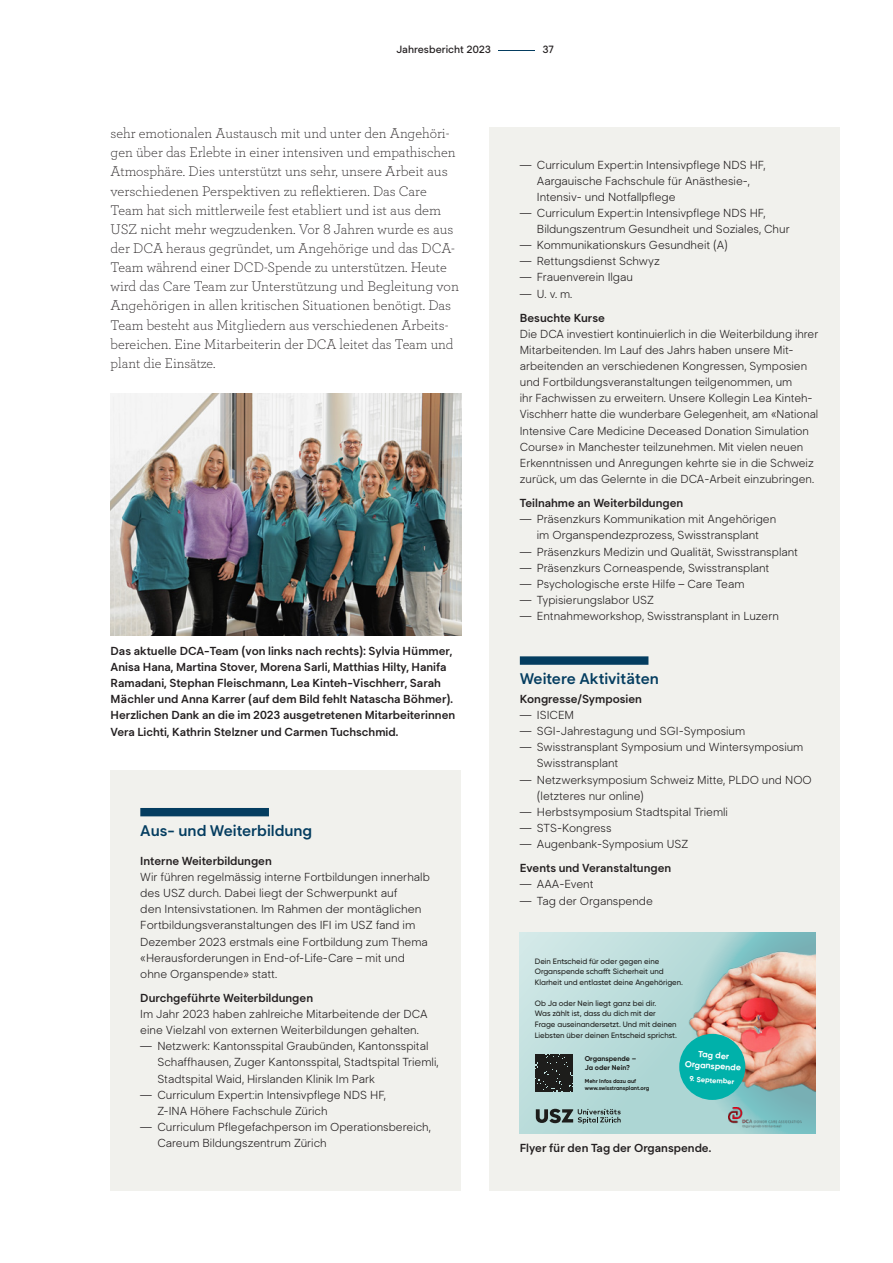
<style>
.page{position:relative;width:893px;height:1263px;background:#fff}
.page>*{position:absolute;margin:0;border:0;box-sizing:border-box;transform-origin:0 0}
.Box_Titel_Linie_Blau{font:600 15.3px "Segment";color:#043d60}
.Grundtext{font:300 14.7px/19.2px "Archer";color:#231f20}
.Box_Grundtext{font:300 11.7px/16.2px "Segment";color:#231f20}
.Legende{font:600 11.7px/16.2px "Segment";color:#231f20}
.Box_Titel{font:600 11.7px "Segment";color:#231f20}
.Box_Titel_Linie_Blau-2{font:600 11.7px "Segment";color:#231f20}
.t1{font:500 10.5px "Segment";color:#231f20}
.t2{font:700 8.7px/10.6px "USZ Gilroy";color:#fff;text-align:center}
.t3{font:500 7.8px/10.5px "USZ Gilroy";color:#1d1d1b}
.t4{font:700 7.35px "USZ Gilroy";color:#fff}
.t5{font:700 7.05px/8.4px "USZ Gilroy";color:#1d1d1b}
.t6{font:700 5.7px/6.8px "USZ Gilroy";color:#1d1d1b}
.s1{color:#043d60}
</style>
<div class="page">
<img style="left:111px;top:393px;width:350px;height:243px">
<div style="left:489px;top:128px;width:351px;height:1063px;background:#f1f1ed"></div>
<div style="left:111px;top:770px;width:350px;height:421px;background:#f1f1ed"></div>
<div style="left:520px;top:656px;width:128px;height:9px;background:#043d60"></div>
<div style="left:140px;top:808px;width:129px;height:8px;background:#043d60"></div>
<svg style="left:520px;top:932px;width:295px;height:201px;background:#b8dbd9"></svg>
<img style="left:675px;top:932px;width:140px;height:167px">
<div style="left:679px;top:1034px;width:66px;height:66px;background:#00b1aa;border-radius:50%"></div>
<svg style="left:536px;top:1109px;width:85px;height:15px"></svg>
<svg style="left:535px;top:1054px;width:38px;height:37px"></svg>
<img style="left:729px;top:1107px;width:72px;height:20px">
<p class="t1" style="left:396px;top:43px;width:159px">Jahresbericht 2023 <span class="s1">–</span> 37</p>
<p class="Grundtext" style="left:111px;top:123px;width:350px">sehr emotionalen Austausch mit und unter den Angehöri&shy;gen über das Erlebte in einer intensiven und empathischen Atmosphäre. Dies unterstützt uns sehr, unsere Arbeit aus verschiedenen Perspektiven zu reflektieren. Das Care Team hat sich mittlerweile fest etabliert und ist aus dem USZ nicht mehr wegzudenken. Vor 8 Jahren wurde es aus der DCA heraus gegründet, um Angehörige und das DCA-Team während einer DCD-Spende zu unterstützen. Heute wird das Care Team zur Unterstützung und Begleitung von Angehörigen in allen kritischen Situationen benötigt. Das Team besteht aus Mitgliedern aus verschiedenen Arbeits&shy;bereichen. Eine Mitarbeiterin der DCA leitet das Team und plant die Einsätze.</p>
<p class="Legende" style="left:111px;top:642px;width:346px">Das aktuelle DCA-Team (von links nach rechts): Sylvia Hümmer, Anisa Hana, Martina Stover, Morena Sarli, Matthias Hilty, Hanifa Ramadani, Stephan Fleischmann, Lea Kinteh-Vischherr, Sarah Mächler und Anna Karrer (auf dem Bild fehlt Natascha Böhmer).<br>Herzlichen Dank an die im 2023 ausgetretenen Mitarbeiterinnen Vera Lichti, Kathrin Stelzner und Carmen Tuchschmid.</p>
<p class="Box_Titel_Linie_Blau" style="left:140px;top:821px;width:173px">Aus- und Weiterbildung</p>
<p class="Box_Titel" style="left:140px;top:854px;width:133px">Interne Weiterbildungen</p>
<p class="Box_Grundtext" style="left:140px;top:869px;width:291px">Wir führen regelmässig interne Fortbildungen innerhalb des USZ durch. Dabei liegt der Schwerpunkt auf<br>den Intensivstationen. Im Rahmen der montäglichen Fortbildungsveranstaltungen des IFI im USZ fand im Dezember 2023 erstmals eine Fortbildung zum Thema «Herausforderungen in End-of-Life-Care – mit und ohne Organspende» statt.</p>
<p class="Box_Titel" style="left:140px;top:991px;width:174px">Durchgeführte Weiterbildungen</p>
<p class="Box_Grundtext" style="left:140px;top:1006px;width:289px">Im Jahr 2023 haben zahlreiche Mitarbeitende der DCA eine Vielzahl von externen Weiterbildungen gehalten.</p>
<p class="Box_Grundtext" style="left:157px;top:1038px;width:283px;text-indent:-17px">— Netzwerk: Kantonsspital Graubünden, Kantonsspital<br>Schaffhausen, Zuger Kantonsspital, Stadtspital Triemli,<br>Stadtspital Waid, Hirslanden Klinik Im Park</p>
<p class="Box_Grundtext" style="left:157px;top:1086px;width:230px;text-indent:-17px">— Curriculum Expert:in Intensivpflege NDS HF,<br>Z-INA Höhere Fachschule Zürich</p>
<p class="Box_Grundtext" style="left:157px;top:1118px;width:275px;text-indent:-17px">— Curriculum Pflegefachperson im Operationsbereich,<br>Careum Bildungszentrum Zürich</p>
<p class="Box_Grundtext" style="left:537px;top:156px;width:230px;text-indent:-17px">— Curriculum Expert:in Intensivpflege NDS HF,<br>Aargauische Fachschule für Anästhesie-,<br>Intensiv- und Notfallpflege</p>
<p class="Box_Grundtext" style="left:537px;top:205px;width:254px;text-indent:-17px">— Curriculum Expert:in Intensivpflege NDS HF,<br>Bildungszentrum Gesundheit und Soziales, Chur</p>
<p class="Box_Grundtext" style="left:520px;top:237px;width:210px">— Kommunikationskurs Gesundheit (A)</p>
<p class="Box_Grundtext" style="left:520px;top:253px;width:141px">— Rettungsdienst Schwyz</p>
<p class="Box_Grundtext" style="left:520px;top:269px;width:115px">— Frauenverein Ilgau</p>
<p class="Box_Grundtext" style="left:520px;top:285px;width:54px">— U. v. m.</p>
<p class="Box_Titel" style="left:520px;top:310px;width:87px">Besuchte Kurse</p>
<p class="Box_Grundtext" style="left:520px;top:325px;width:300px">Die DCA investiert kontinuierlich in die Weiterbildung ihrer Mitarbeitenden. Im Lauf des Jahrs haben unsere Mit&shy;arbeitenden an verschiedenen Kongressen, Symposien und Fortbildungsveranstaltungen teilgenommen, um<br>ihr Fachwissen zu erweitern. Unsere Kollegin Lea Kinteh-Vischherr hatte die wunderbare Gelegenheit, am «National Intensive Care Medicine Deceased Donation Simulation Course» in Manchester teilzunehmen. Mit vielen neuen Erkenntnissen und Anregungen kehrte sie in die Schweiz zurück, um das Gelernte in die DCA-Arbeit einzubringen.</p>
<p class="Box_Titel" style="left:520px;top:496px;width:165px">Teilnahme an Weiterbildungen</p>
<p class="Box_Grundtext" style="left:520px;top:511px;width:258px;text-align:center">— Präsenzkurs Kommunikation mit Angehörigen im Organspendezprozess, Swisstransplant</p>
<p class="Box_Grundtext" style="left:520px;top:543px;width:280px">— Präsenzkurs Medizin und Qualität, Swisstransplant</p>
<p class="Box_Grundtext" style="left:520px;top:559px;width:251px">— Präsenzkurs Corneaspende, Swisstransplant</p>
<p class="Box_Grundtext" style="left:520px;top:575px;width:226px">— Psychologische erste Hilfe – Care Team</p>
<p class="Box_Grundtext" style="left:520px;top:592px;width:136px">— Typisierungslabor USZ</p>
<p class="Box_Grundtext" style="left:520px;top:608px;width:261px">— Entnahmeworkshop, Swisstransplant in Luzern</p>
<p class="Box_Titel_Linie_Blau" style="left:520px;top:669px;width:141px">Weitere Aktivitäten</p>
<p class="Box_Titel_Linie_Blau-2" style="left:520px;top:692px;width:124px">Kongresse/Symposien</p>
<p class="Box_Grundtext" style="left:520px;top:707px;width:56px">— ISICEM</p>
<p class="Box_Grundtext" style="left:520px;top:723px;width:227px">— SGI-Jahrestagung und SGI-Symposium</p>
<p class="Box_Grundtext" style="left:537px;top:739px;width:268px;text-indent:-17px">— Swisstransplant Symposium und Wintersymposium<br>Swisstransplant</p>
<p class="Box_Grundtext" style="left:537px;top:771px;width:277px;text-indent:-17px">— Netzwerksymposium Schweiz Mitte, PLDO und NOO (letzteres nur online)</p>
<p class="Box_Grundtext" style="left:520px;top:803px;width:210px">— Herbstsymposium Stadtspital Triemli</p>
<p class="Box_Grundtext" style="left:520px;top:820px;width:93px">— STS-Kongress</p>
<p class="Box_Grundtext" style="left:520px;top:836px;width:170px">— Augenbank-Symposium USZ</p>
<p class="Box_Titel" style="left:520px;top:861px;width:153px">Events und Veranstaltungen</p>
<p class="Box_Grundtext" style="left:520px;top:876px;width:75px">— AAA-Event</p>
<p class="Box_Grundtext" style="left:520px;top:892px;width:135px">— Tag der Organspende</p>
<p class="t3" style="left:535px;top:955px;width:150px">Dein Entscheid für oder gegen eine<br>Organspende schafft Sicherheit und<br>Klarheit und entlastet deine Angehörigen.</p>
<p class="t3" style="left:535px;top:998px;width:144px">Ob Ja oder Nein liegt ganz bei dir.<br>Was zählt ist, dass du dich mit der Frage auseinandersetzt. Und mit deinen Liebsten über deinen Entscheid sprichst.</p>
<p class="t5" style="left:585px;top:1055px;width:53px">Organspende –<br>Ja oder Nein?</p>
<p class="t6" style="left:585px;top:1078px;width:66px">Mehr Infos dazu auf www.swisstransplant.org</p>
<p class="t2" style="left:686px;top:1048px;width:58px;rotate:4deg">Tag der<br>Organspende</p>
<p class="t4" style="left:690px;top:1074px;width:46px;rotate:4deg">9. September</p>
<p class="Legende" style="left:520px;top:1140px;width:193px">Flyer für den Tag der Organspende.</p>
</div>
